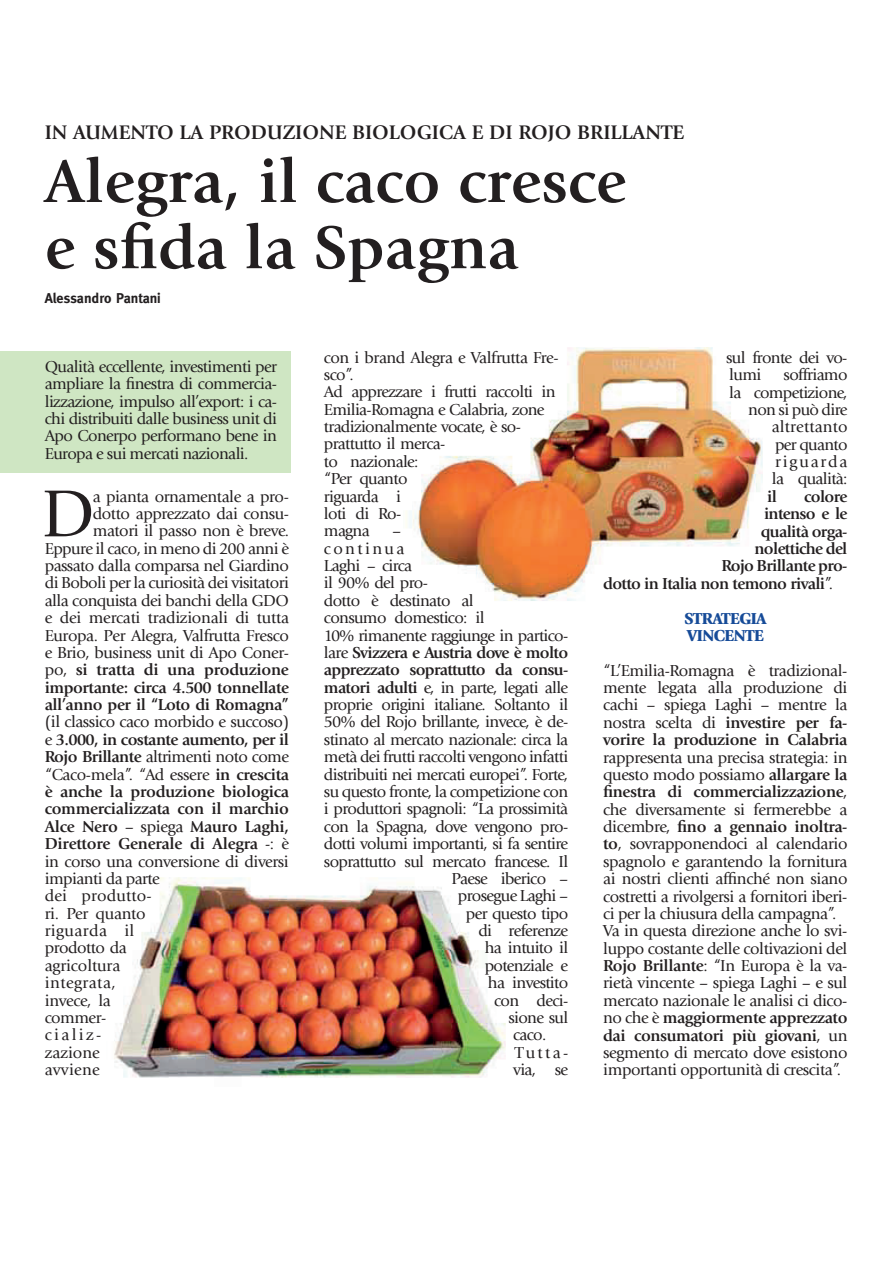
<style>
.page{position:relative;width:893px;height:1263px;background:#fff}
.page>*{position:absolute;margin:0;border:0;box-sizing:border-box;transform-origin:0 0}
.t1{font:69.15px "Giovanni";color:#231f20}
.t2{font:700 63px/66.2px "Giovanni";color:#231f20}
.t3{font:700 20.55px "Giovanni";color:#231f20}
.t4{font:16.5px/17.4px "Giovanni";letter-spacing:-.035em;color:#231f20}
.t5{font:700 16.5px "Giovanni";letter-spacing:-.04em;color:#231f20}
.t6{font:900 16.5px/17.4px "Giovanni";letter-spacing:-.035em;color:#164b98}
.t7{font:16.5px "Giovanni";letter-spacing:.145em;color:#231f20}
.t8{font:700 14.25px "Meta";color:#231f20}
.s1{font-weight:400}
.s2{font-weight:700}
</style>
<div class="page">
<img style="left:114px;top:877px;width:392px;height:201px">
<div style="left:0;top:350px;width:290px;height:122px;background:#cfe6c3"></div>
<img style="left:406px;top:347px;width:356px;height:254px">
<p class="t3" style="left:45px;top:120px;width:641px">IN AUMENTO LA PRODUZIONE BIOLOGICA E DI ROJO BRILLANTE</p>
<h2 class="t2" style="left:45px;top:148px;width:583px">Alegra, il caco cresce e sfida la Spagna</h2>
<p class="t8" style="left:45px;top:289px;width:118px">Alessandro Pantani</p>
<p class="t4" style="left:324px;top:349px;width:236px">con i brand Alegra e Valfrutta Fre&shy;sco”.<br>Ad apprezzare i frutti raccolti in<br>Emilia-Romagna e Calabria, zone tradizionalmente vocate, è so&shy;prattutto il merca-<br>to nazionale:<br>“Per quanto<br>riguarda i<br>loti di Ro-<br>magna</p>
<p class="t4" style="left:45px;top:358px;width:234px;text-align:justify">Qualità eccellente, investimenti per ampliare la finestra di commercia&shy;lizzazione, impulso all’export: i ca&shy;chi distribuiti dalle business unit di Apo Conerpo performano bene in Europa e sui mercati nazionali.</p>
<p class="t4" style="left:726px;top:349px;width:123px">sul fronte dei vo&shy;lumi</p>
<p class="t4" style="left:729px;top:366px;width:120px;text-align:right">soffriamo<br>la competizione, non si può dire altrettanto<br>per quanto riguarda<br>la qualità:</p>
<p class="t5" style="left:767px;top:487px;width:11px">il</p>
<p class="t5" style="left:804px;top:487px;width:45px">colore</p>
<p class="t5" style="left:764px;top:504px;width:85px">intenso e le</p>
<p class="t5" style="left:761px;top:522px;width:88px">qualità orga-</p>
<p class="t5" style="left:754px;top:539px;width:94px">nolettiche del</p>
<p class="t5" style="left:721px;top:556px;width:128px">Rojo Brillante pro-</p>
<p class="t5" style="left:603px;top:574px;width:231px">dotto in Italia non temono rivali<span class="s1">”.</span></p>
<p class="t6" style="left:684px;top:609px;width:84px">STRATEGIA<br>VINCENTE</p>
<p class="t4" style="left:603px;top:662px;width:246px;text-align:justify">“L’Emilia-Romagna è tradizional&shy;mente legata alla produzione di cachi – spiega Laghi – mentre la nostra scelta di <span class="s2">investire per fa&shy;vorire la produzione in Calabria</span></p>
<p class="t4" style="left:603px;top:749px;width:246px">rappresenta una precisa strategia: in questo modo possiamo <span class="s2">allargare la finestra di commercializzazione</span>, che diversamente si fermerebbe a dicembre, <span class="s2">fino a gennaio inoltra&shy;to</span>, sovrapponendoci al calendario spagnolo e garantendo la fornitura ai nostri clienti affinché non siano costretti a rivolgersi a fornitori iberi&shy;ci per la chiusura della campagna”.<br>Va in questa direzione anche lo svi&shy;luppo costante delle coltivazioni del <span class="s2">Rojo Brillante</span>: “In Europa è la va&shy;rietà vincente – spiega Laghi – e sul mercato nazionale le analisi ci dico&shy;no che è <span class="s2">maggiormente apprezzato dai consumatori più giovani</span>, un segmento di mercato dove esistono importanti opportunità di crescita”.</p>
<p class="t4" style="left:45px;top:488px;width:246px;text-align:right">a pianta ornamentale a pro-<br>dotto apprezzato dai consu&shy;matori il passo non è breve.<br>Eppure il caco, in meno di 200 anni è passato dalla comparsa nel Giardino di Boboli per la curiosità dei visitatori alla conquista dei banchi della GDO e dei mercati tradizionali di tutta Europa. Per Alegra, Valfrutta Fresco e Brio, business unit di Apo Coner&shy;po, <span class="s2">si tratta di una produzione importante: circa 4.500 tonnellate all’anno per il “Loto di Romagna”</span></p>
<p class="t4" style="left:45px;top:713px;width:246px">(il classico caco morbido e succoso) e <span class="s2">3.000, in costante aumento, per il<br>Rojo Brillante</span> altrimenti noto come “Caco-mela”. “Ad essere <span class="s2">in crescita è anche la produzione biologica commercializzata con il marchio<br>Alce Nero</span> – spiega <span class="s2">Mauro Laghi,<br>Direttore Generale di Alegra</span> -: è in corso una conversione di diversi impianti da parte<br>dei produtto-<br>ri. Per quanto<br>riguarda il<br>prodotto da<br>agricoltura<br>integrata,<br>invece, la<br>commer-<br>cializ-<br>zazione<br>avviene</p>
<h1 class="t1" style="left:41px;top:475px;width:55px">D</h1>
<p class="t4" style="left:392px;top:522px;width:11px">–</p>
<p class="t7" style="left:324px;top:539px;width:82px">continua</p>
<p class="t4" style="left:324px;top:557px;width:90px">Laghi – circa</p>
<p class="t4" style="left:324px;top:574px;width:105px">il 90% del pro-</p>
<p class="t4" style="left:324px;top:592px;width:151px">dotto è destinato al</p>
<p class="t4" style="left:324px;top:609px;width:162px">consumo domestico: il</p>
<p class="t4" style="left:324px;top:627px;width:246px">10% rimanente raggiunge in partico-</p>
<p class="t5" style="left:324px;top:643px;width:246px"><span class="s1">lare</span> Svizzera e Austria dove è molto</p>
<p class="t5" style="left:324px;top:660px;width:246px">apprezzato soprattutto da consu-</p>
<p class="t4" style="left:324px;top:679px;width:246px"><span class="s2">matori adulti</span> e, in parte, legati alle</p>
<p class="t4" style="left:324px;top:696px;width:246px">proprie origini italiane. Soltanto il</p>
<p class="t4" style="left:324px;top:713px;width:246px">50% del Rojo brillante, invece, è de-</p>
<p class="t4" style="left:324px;top:731px;width:246px">stinato al mercato nazionale: circa la</p>
<p class="t4" style="left:324px;top:748px;width:246px">metà dei frutti raccolti vengono infatti</p>
<p class="t4" style="left:324px;top:766px;width:246px">distribuiti nei mercati europei”. Forte,</p>
<p class="t4" style="left:324px;top:783px;width:246px">su questo fronte, la competizione con</p>
<p class="t4" style="left:324px;top:800px;width:246px">i produttori spagnoli: “La prossimità</p>
<p class="t4" style="left:324px;top:818px;width:246px">con la Spagna, dove vengono pro-</p>
<p class="t4" style="left:324px;top:835px;width:246px">dotti volumi importanti, si fa sentire</p>
<p class="t4" style="left:324px;top:852px;width:246px">soprattutto sul mercato francese. Il</p>
<p class="t4" style="left:452px;top:870px;width:118px">Paese iberico –</p>
<p class="t4" style="left:458px;top:887px;width:112px">prosegue Laghi –</p>
<p class="t4" style="left:466px;top:905px;width:104px">per questo tipo</p>
<p class="t4" style="left:478px;top:922px;width:91px">di referenze</p>
<p class="t4" style="left:485px;top:939px;width:85px">ha intuito il</p>
<p class="t4" style="left:485px;top:957px;width:85px">potenziale e</p>
<p class="t4" style="left:488px;top:974px;width:82px">ha investito</p>
<p class="t4" style="left:494px;top:991px;width:76px">con deci-</p>
<p class="t4" style="left:508px;top:1009px;width:61px">sione sul</p>
<p class="t4" style="left:513px;top:1026px;width:35px">caco.</p>
<p class="t4" style="left:515px;top:1044px;width:55px">Tutta-</p>
<p class="t4" style="left:513px;top:1061px;width:57px">via, se</p>
</div>
